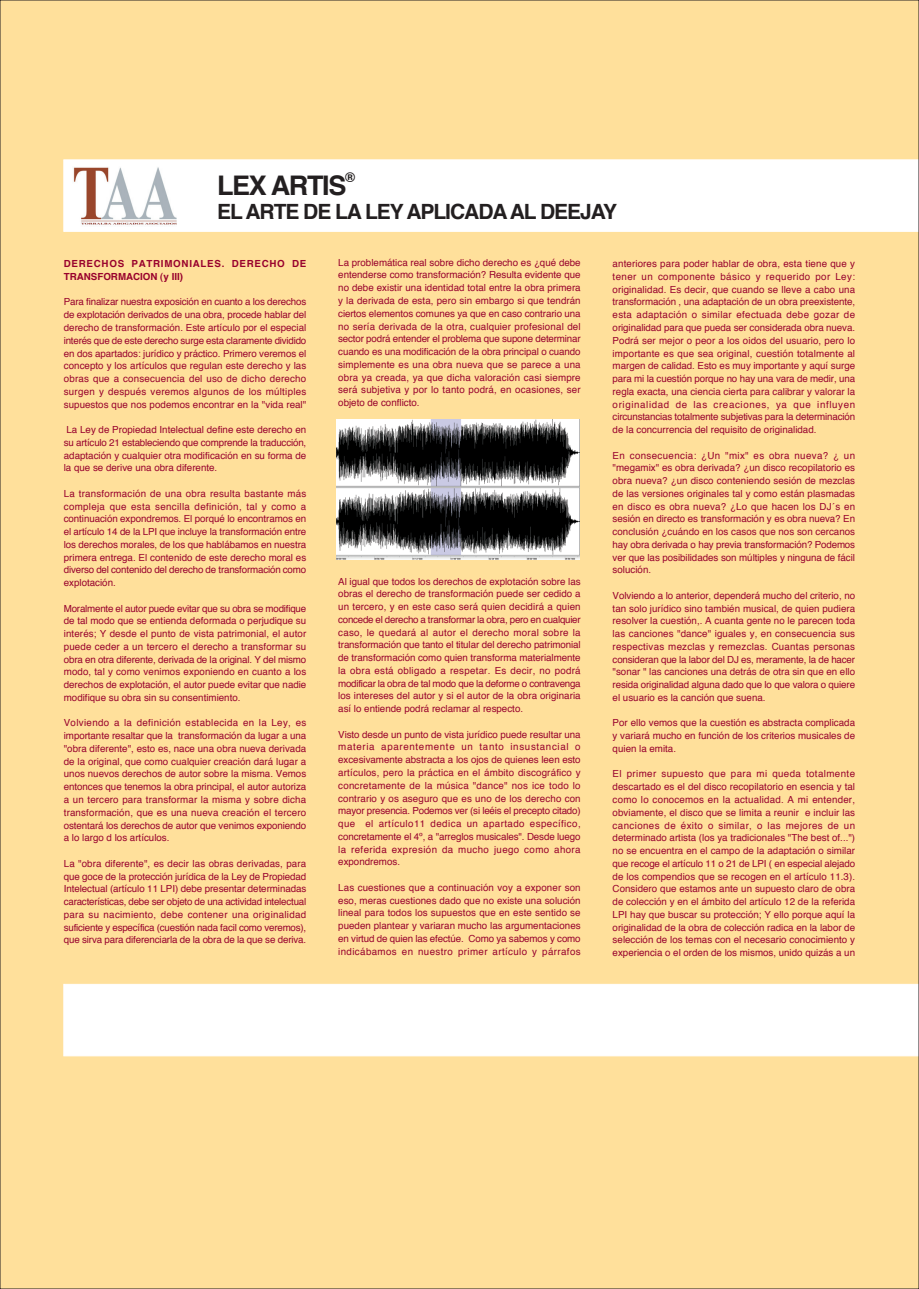
<style>
.page{position:relative;width:919px;height:1289px;background:#fff}
.page>*{position:absolute;margin:0;border:0;box-sizing:border-box;transform-origin:0 0}
.t1{font:700 27px "Helvetica";letter-spacing:-.05em;color:#231f20}
.t2{font:700 21px "Helvetica";letter-spacing:-.05em;color:#231f20}
.t3{font:700 13.5px "Helvetica";color:#231f20}
.t4{font:9.75px/12.8px "Helvetica";color:#98012d;text-align:justify}
.t5{font:700 9.75px/12.8px "Helvetica";letter-spacing:.075em;color:#98012d}
</style>
<div class="page">
<div style="left:0;top:0;width:918px;height:1288px;background:#ffe09b"></div>
<div style="left:63px;top:983px;width:855px;height:73px;background:#fff;border:1px solid #fff"></div>
<div style="left:63px;top:159px;width:855px;height:73px;background:#fff;border:1px solid #fff"></div>
<img style="left:73px;top:167px;width:104px;height:58px">
<img style="left:336px;top:419px;width:243px;height:140px">
<h1 class="t1" style="left:217px;top:174px;width:131px">LEX ARTIS</h1>
<h3 class="t3" style="left:345px;top:171px;width:11px">®</h3>
<h2 class="t2" style="left:217px;top:202px;width:401px">EL ARTE DE LA LEY APLICADA AL DEEJAY</h2>
<p class="t5" style="left:64px;top:258px;width:244px">DERECHOS PATRIMONIALES. DERECHO DE<br>TRANSFORMACION (y III)</p>
<p class="t4" style="left:64px;top:296px;width:244px">Para finalizar nuestra exposición en cuanto a los derechos de explotación derivados de una obra, procede hablar del derecho de transformación. Este artículo por el especial interés que de este derecho surge esta claramente dividido en dos apartados: jurídico y práctico. Primero veremos el concepto y los artículos que regulan este derecho y las obras que a consecuencia del uso de dicho derecho surgen y después veremos algunos de los múltiples supuestos que nos podemos encontrar en la "vida real"</p>
<p class="t4" style="left:64px;top:424px;width:244px">La Ley de Propiedad Intelectual define este derecho en su artículo 21 estableciendo que comprende la traducción, adaptación y cualquier otra modificación en su forma de la que se derive una obra diferente.</p>
<p class="t4" style="left:64px;top:488px;width:244px">La transformación de una obra resulta bastante más compleja que esta sencilla definición, tal y como a continuación expondremos. El porqué lo encontramos en el artículo 14 de la LPI que incluye la transformación entre los derechos morales, de los que hablábamos en nuestra primera entrega. El contenido de este derecho moral es diverso del contenido del derecho de transformación como explotación.</p>
<p class="t4" style="left:64px;top:602px;width:244px">Moralmente el autor puede evitar que su obra se modifique de tal modo que se entienda deformada o perjudique su interés; Y desde el punto de vista patrimonial, el autor puede ceder a un tercero el derecho a transformar su obra en otra diferente, derivada de la original. Y del mismo modo, tal y como venimos exponiendo en cuanto a los derechos de explotación, el autor puede evitar que nadie modifique su obra sin su consentimiento.</p>
<p class="t4" style="left:64px;top:717px;width:244px">Volviendo a la definición establecida en la Ley, es importante resaltar que la transformación da lugar a una "obra diferente", esto es, nace una obra nueva derivada de la original, que como cualquier creación dará lugar a unos nuevos derechos de autor sobre la misma. Vemos entonces que tenemos la obra principal, el autor autoriza a un tercero para transformar la misma y sobre dicha transformación, que es una nueva creación el tercero ostentará los derechos de autor que venimos exponiendo a lo largo d los artículos.</p>
<p class="t4" style="left:64px;top:857px;width:244px">La "obra diferente", es decir las obras derivadas, para que goce de la protección jurídica de la Ley de Propiedad Intelectual (artículo 11 LPI) debe presentar determinadas características, debe ser objeto de una actividad intelectual para su nacimiento, debe contener una originalidad suficiente y específica (cuestión nada facil como veremos), que sirva para diferenciarla de la obra de la que se deriva.</p>
<p class="t4" style="left:338px;top:257px;width:244px">La problemática real sobre dicho derecho es ¿qué debe entenderse como transformación? Resulta evidente que no debe existir una identidad total entre la obra primera y la derivada de esta, pero sin embargo si que tendrán ciertos elementos comunes ya que en caso contrario una no sería derivada de la otra, cualquier profesional del sector podrá entender el problema que supone determinar cuando es una modificación de la obra principal o cuando simplemente es una obra nueva que se parece a una obra ya creada, ya que dicha valoración casi siempre será subjetiva y por lo tanto podrá, en ocasiones, ser objeto de conflicto.</p>
<p class="t4" style="left:338px;top:575px;width:244px">Al igual que todos los derechos de explotación sobre las obras el derecho de transformación puede ser cedido a un tercero, y en este caso será quien decidirá a quien concede el derecho a transformar la obra, pero en cualquier caso, le quedará al autor el derecho moral sobre la transformación que tanto el titular del derecho patrimonial de transformación como quien transforma materialmente la obra está obligado a respetar. Es decir, no podrá modificar la obra de tal modo que la deforme o contravenga los intereses del autor y si el autor de la obra originaria así lo entiende podrá reclamar al respecto.</p>
<p class="t4" style="left:338px;top:728px;width:244px">Visto desde un punto de vista jurídico puede resultar una materia aparentemente un tanto insustancial o excesivamente abstracta a los ojos de quienes leen esto artículos, pero la práctica en el ámbito discográfico y concretamente de la música "dance" nos ice todo lo contrario y os aseguro que es uno de los derecho con mayor presencia. Podemos ver (si leéis el precepto citado) que el artículo11 dedica un apartado específico, concretamente el 4º, a "arreglos musicales". Desde luego la referida expresión da mucho juego como ahora expondremos.</p>
<p class="t4" style="left:338px;top:881px;width:244px">Las cuestiones que a continuación voy a exponer son eso, meras cuestiones dado que no existe una solución lineal para todos los supuestos que en este sentido se pueden plantear y variaran mucho las argumentaciones en virtud de quien las efectúe. Como ya sabemos y como indicábamos en nuestro primer artículo y párrafos</p>
<p class="t4" style="left:612px;top:258px;width:244px">anteriores para poder hablar de obra, esta tiene que y tener un componente básico y requerido por Ley: originalidad. Es decir, que cuando se lleve a cabo una transformación , una adaptación de un obra preexistente, esta adaptación o similar efectuada debe gozar de originalidad para que pueda ser considerada obra nueva.<br>Podrá ser mejor o peor a los oidos del usuario, pero lo importante es que sea original, cuestión totalmente al margen de calidad. Esto es muy importante y aquí surge para mi la cuestión porque no hay una vara de medir, una regla exacta, una ciencia cierta para calibrar y valorar la originalidad de las creaciones, ya que influyen circunstancias totalmente subjetivas para la determinación de la concurrencia del requisito de originalidad.</p>
<p class="t4" style="left:612px;top:449px;width:244px">En consecuencia: ¿Un "mix" es obra nueva? ¿ un "megamix" es obra derivada? ¿un disco recopilatorio es obra nueva? ¿un disco conteniendo sesión de mezclas de las versiones originales tal y como están plasmadas en disco es obra nueva? ¿Lo que hacen los DJ´s en sesión en directo es transformación y es obra nueva? En conclusión ¿cuándo en los casos que nos son cercanos hay obra derivada o hay previa transformación? Podemos ver que las posibilidades son múltiples y ninguna de fácil solución.</p>
<p class="t4" style="left:612px;top:590px;width:244px">Volviendo a lo anterior, dependerá mucho del criterio, no tan solo jurídico sino también musical, de quien pudiera resolver la cuestión,. A cuanta gente no le parecen toda las canciones "dance" iguales y, en consecuencia sus respectivas mezclas y remezclas. Cuantas personas consideran que la labor del DJ es, meramente, la de hacer "sonar " las canciones una detrás de otra sin que en ello resida originalidad alguna dado que lo que valora o quiere el usuario es la canción que suena.</p>
<p class="t4" style="left:612px;top:717px;width:244px">Por ello vemos que la cuestión es abstracta complicada y variará mucho en función de los criterios musicales de quien la emita.</p>
<p class="t4" style="left:612px;top:768px;width:244px">El primer supuesto que para mi queda totalmente descartado es el del disco recopilatorio en esencia y tal como lo conocemos en la actualidad. A mi entender, obviamente, el disco que se limita a reunir e incluir las canciones de éxito o similar, o las mejores de un determinado artista (los ya tradicionales "The best of...") no se encuentra en el campo de la adaptación o similar que recoge el artículo 11 o 21 de LPI ( en especial alejado de los compendios que se recogen en el artículo 11.3).<br>Considero que estamos ante un supuesto claro de obra de colección y en el ámbito del artículo 12 de la referida LPI hay que buscar su protección; Y ello porque aquí la originalidad de la obra de colección radica en la labor de selección de los temas con el necesario conocimiento y experiencia o el orden de los mismos, unido quizás a un</p>
</div>
